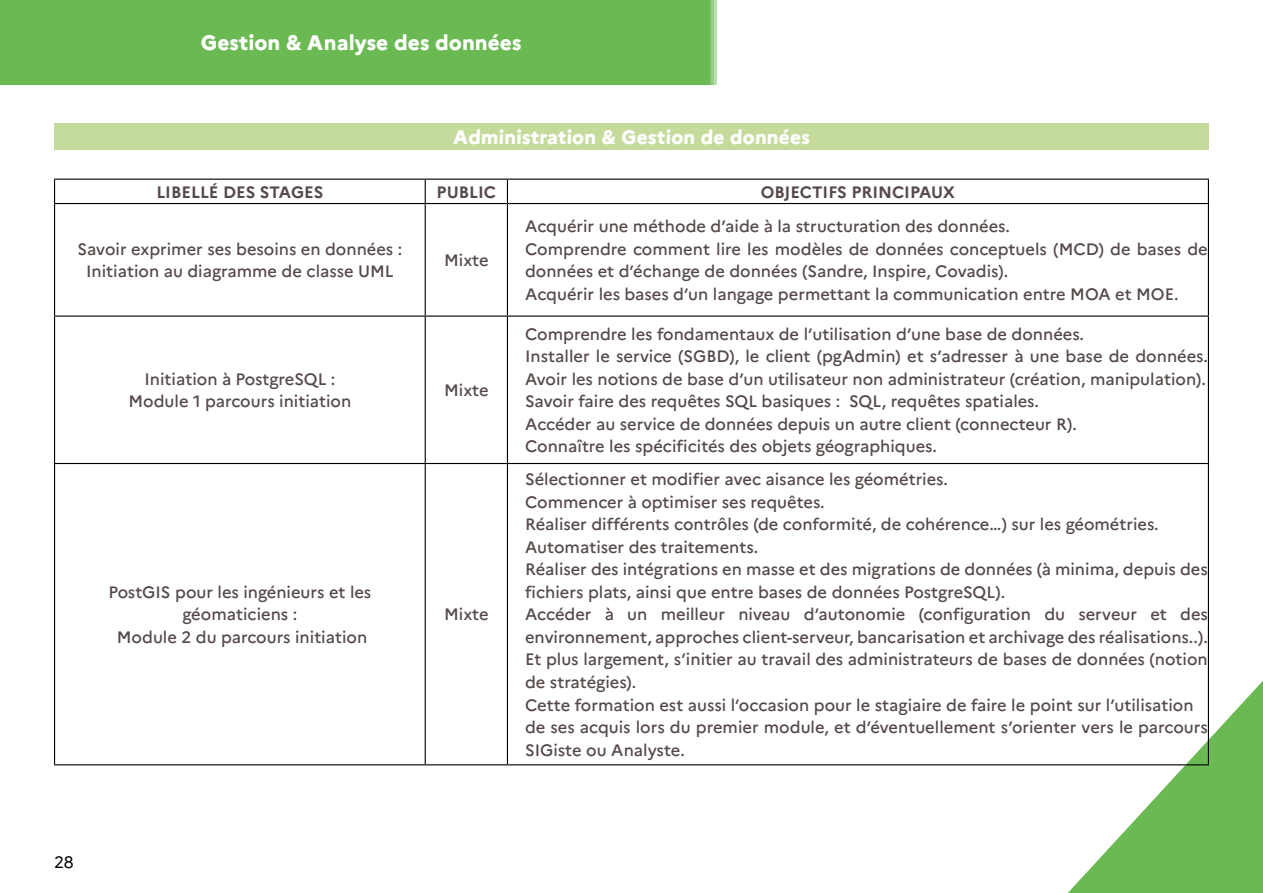
<style>
.page{position:relative;width:1263px;height:893px;background:#fff}
.page>*{position:absolute;margin:0;border:0;box-sizing:border-box;transform-origin:0 0}
.t1{font:800 21px "Marianne";color:#fff}
.t2{font:800 19.5px "Marianne";color:#fff}
.t3{font:500 16.5px/22.5px "Marianne";color:#564949;text-align:center}
.t4{font:700 16.5px "Marianne";color:#564949}
.t5{font:16.5px "Marianne";color:#000}
</style>
<div class="page">
<div style="left:0;top:0;width:716px;height:85px;background:#6ab953"></div>
<div style="left:54px;top:123px;width:1155px;height:27px;background:#c4db9b"></div>
<svg style="left:1055px;top:666px;width:208px;height:227px"></svg>
<hr style="left:54px;top:179px;width:371px;height:1px;background:#000">
<hr style="left:425px;top:179px;width:82px;height:1px;background:#000">
<hr style="left:507px;top:179px;width:702px;height:1px;background:#000">
<hr style="left:54px;top:203px;width:371px;height:1px;background:#000">
<hr style="left:425px;top:203px;width:82px;height:1px;background:#000">
<hr style="left:507px;top:203px;width:702px;height:1px;background:#000">
<hr style="left:54px;top:316px;width:371px;height:1px;background:#000">
<hr style="left:425px;top:316px;width:82px;height:1px;background:#000">
<hr style="left:507px;top:316px;width:702px;height:1px;background:#000">
<hr style="left:54px;top:463px;width:371px;height:1px;background:#000">
<hr style="left:425px;top:463px;width:82px;height:1px;background:#000">
<hr style="left:507px;top:463px;width:702px;height:1px;background:#000">
<hr style="left:54px;top:764px;width:371px;height:1px;background:#000">
<hr style="left:425px;top:764px;width:82px;height:1px;background:#000">
<hr style="left:507px;top:764px;width:702px;height:1px;background:#000">
<svg style="left:54px;top:180px;width:1px;height:23px"></svg>
<hr style="left:54px;top:204px;width:1px;height:112px;background:#000">
<hr style="left:54px;top:317px;width:1px;height:146px;background:#000">
<hr style="left:54px;top:464px;width:1px;height:300px;background:#000">
<svg style="left:425px;top:180px;width:1px;height:23px"></svg>
<svg style="left:507px;top:180px;width:1px;height:23px"></svg>
<svg style="left:1208px;top:180px;width:1px;height:23px"></svg>
<hr style="left:425px;top:204px;width:1px;height:112px;background:#000">
<hr style="left:507px;top:204px;width:1px;height:112px;background:#000">
<hr style="left:1208px;top:204px;width:1px;height:112px;background:#000">
<hr style="left:425px;top:317px;width:1px;height:146px;background:#000">
<hr style="left:507px;top:317px;width:1px;height:146px;background:#000">
<hr style="left:1208px;top:317px;width:1px;height:146px;background:#000">
<hr style="left:425px;top:464px;width:1px;height:300px;background:#000">
<hr style="left:507px;top:464px;width:1px;height:300px;background:#000">
<hr style="left:1208px;top:464px;width:1px;height:300px;background:#000">
<p class="t1" style="left:201px;top:30px;width:322px">Gestion &amp; Analyse des données</p>
<p class="t2" style="left:453px;top:125px;width:359px">Administration &amp; Gestion de données</p>
<p class="t4" style="left:156px;top:182px;width:169px">LIBELLÉ DES STAGES</p>
<p class="t4" style="left:437px;top:182px;width:61px">PUBLIC</p>
<p class="t4" style="left:761px;top:182px;width:196px">OBJECTIFS PRINCIPAUX</p>
<p class="t3" style="left:78px;top:238px;width:326px">Savoir exprimer ses besoins en données :<br>Initiation au diagramme de classe UML</p>
<p class="t3" style="left:444px;top:249px;width:46px">Mixte</p>
<p class="t3" style="left:128px;top:368px;width:224px">Initiation à PostgreSQL :<br>Module 1 parcours initiation</p>
<p class="t3" style="left:444px;top:379px;width:46px">Mixte</p>
<p class="t3" style="left:108px;top:581px;width:264px">PostGIS pour les ingénieurs et les géomaticiens :<br>Module 2 du parcours initiation</p>
<p class="t3" style="left:444px;top:603px;width:46px">Mixte</p>
<p class="t3" style="left:525px;top:215px;width:684px;text-align:left">Acquérir une méthode d’aide à la structuration des données.<br>Comprendre comment lire les modèles de données conceptuels (MCD) de bases de données et d’échange de données (Sandre, Inspire, Covadis).<br>Acquérir les bases d’un langage permettant la communication entre MOA et MOE.</p>
<p class="t3" style="left:525px;top:323px;width:684px;text-align:left">Comprendre les fondamentaux de l’utilisation d’une base de données.<br>Installer le service (SGBD), le client (pgAdmin) et s’adresser à une base de données.<br>Avoir les notions de base d’un utilisateur non administrateur (création, manipulation).<br>Savoir faire des requêtes SQL basiques : SQL, requêtes spatiales.<br>Accéder au service de données depuis un autre client (connecteur R).<br>Connaître les spécificités des objets géographiques.</p>
<p class="t3" style="left:525px;top:468px;width:684px;text-align:left">Sélectionner et modifier avec aisance les géométries.<br>Commencer à optimiser ses requêtes.<br>Réaliser différents contrôles (de conformité, de cohérence…) sur les géométries.<br>Automatiser des traitements.<br>Réaliser des intégrations en masse et des migrations de données (à minima, depuis des fichiers plats, ainsi que entre bases de données PostgreSQL).<br>Accéder à un meilleur niveau d’autonomie (configuration du serveur et des environnement, approches client-serveur, bancarisation et archivage des réalisations..).<br>Et plus largement, s’initier au travail des administrateurs de bases de données (notion de stratégies).<br>Cette formation est aussi l’occasion pour le stagiaire de faire le point sur l’utilisation de ses acquis lors du premier module, et d’éventuellement s’orienter vers le parcours SIGiste ou Analyste.</p>
<p class="t5" style="left:54px;top:852px;width:21px">28</p>
</div>
